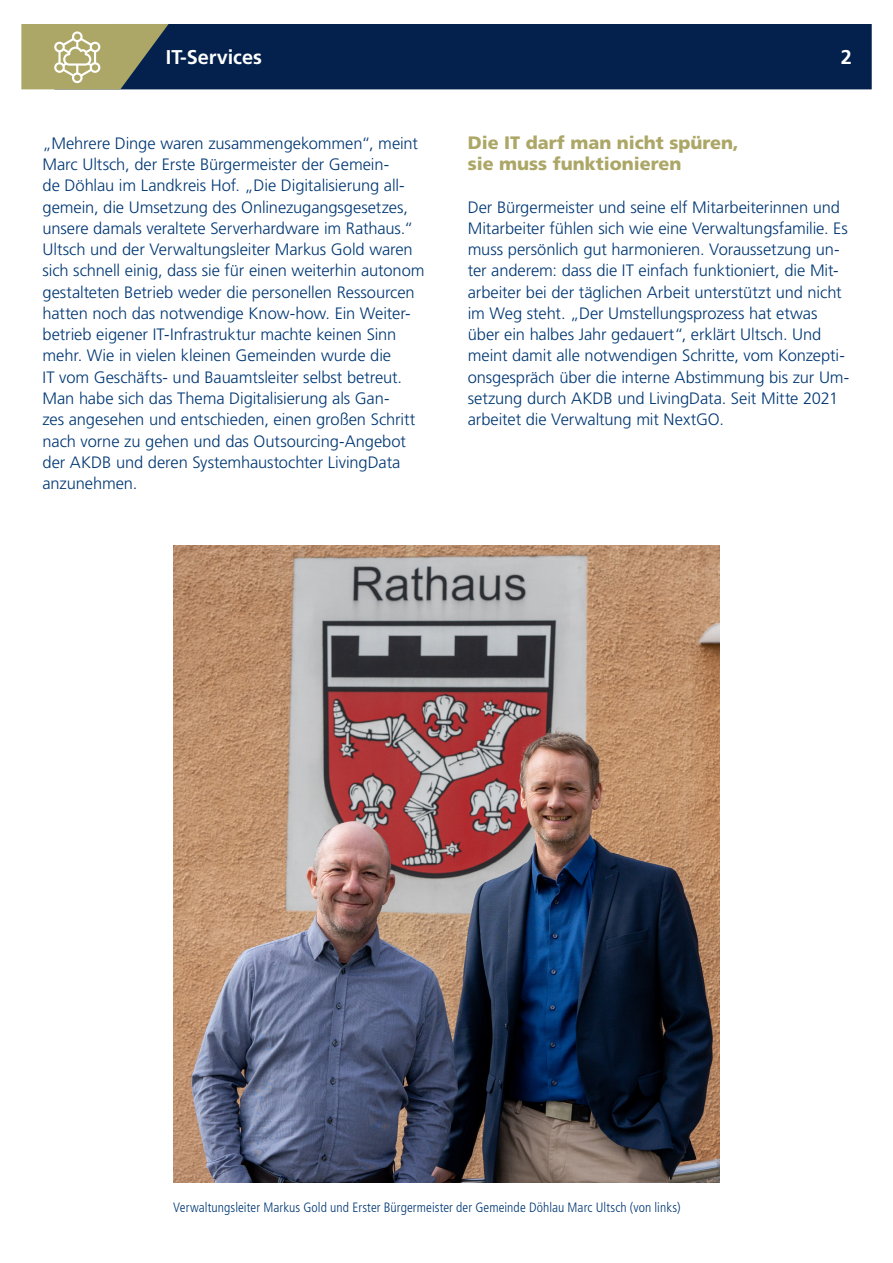
<style>
.page{position:relative;width:893px;height:1263px;background:#fff}
.page>*{position:absolute;margin:0;border:0;box-sizing:border-box;transform-origin:0 0}
.t1{font:700 19.95px "Frutiger LT Pro";color:#fff}
.head_between_12{font:900 18px/21.3px "Frutiger LT Pro";color:#aca767}
.copy_11{font:300 16.5px/21.3px "Frutiger LT Pro";letter-spacing:-.005em;color:#013874}
.bu_9{font:300 condensed 13.5px "Frutiger LT Pro";letter-spacing:.005em;color:#013874}
</style>
<div class="page">
<div style="left:169px;top:24px;width:703px;height:65px;background:#04214d"></div>
<svg style="left:21px;top:24px;width:148px;height:65px;background:#97976e"></svg>
<img style="left:173px;top:545px;width:547px;height:637px">
<p class="t1" style="left:166px;top:45px;width:98px">IT-Services</p>
<p class="t1" style="left:841px;top:45px;width:13px">2</p>
<p class="copy_11" style="left:43px;top:133px;width:384px">„Mehrere Dinge waren zusammengekommen“, meint Marc Ultsch, der Erste Bürgermeister der Gemein-<br>de Döhlau im Landkreis Hof. „Die Digitalisierung all&shy;gemein, die Umsetzung des Onlinezugangsgesetzes, unsere damals veraltete Serverhardware im Rathaus.“ Ultsch und der Verwaltungsleiter Markus Gold waren sich schnell einig, dass sie für einen weiterhin autonom gestalteten Betrieb weder die personellen Ressourcen hatten noch das notwendige Know-how. Ein Weiter&shy;betrieb eigener IT-Infrastruktur machte keinen Sinn mehr. Wie in vielen kleinen Gemeinden wurde die<br>IT vom Geschäfts- und Bauamtsleiter selbst betreut.<br>Man habe sich das Thema Digitalisierung als Gan-<br>zes angesehen und entschieden, einen großen Schritt nach vorne zu gehen und das Outsourcing-Angebot der AKDB und deren Systemhaustochter LivingData anzunehmen.</p>
<p class="head_between_12" style="left:468px;top:132px;width:272px">Die IT darf man nicht spüren, sie muss funktionieren</p>
<p class="copy_11" style="left:468px;top:196px;width:383px">Der Bürgermeister und seine elf Mitarbeiterinnen und Mitarbeiter fühlen sich wie eine Verwaltungsfamilie. Es muss persönlich gut harmonieren. Voraussetzung un&shy;ter anderem: dass die IT einfach funktioniert, die Mit&shy;arbeiter bei der täglichen Arbeit unterstützt und nicht im Weg steht. „Der Umstellungsprozess hat etwas über ein halbes Jahr gedauert“, erklärt Ultsch. Und meint damit alle notwendigen Schritte, vom Konzepti&shy;onsgespräch über die interne Abstimmung bis zur Um&shy;setzung durch AKDB und LivingData. Seit Mitte 2021 arbeitet die Verwaltung mit NextGO.</p>
<p class="bu_9" style="left:173px;top:1199px;width:509px">Verwaltungsleiter Markus Gold und Erster Bürgermeister der Gemeinde Döhlau Marc Ultsch (von links)</p>
</div>
